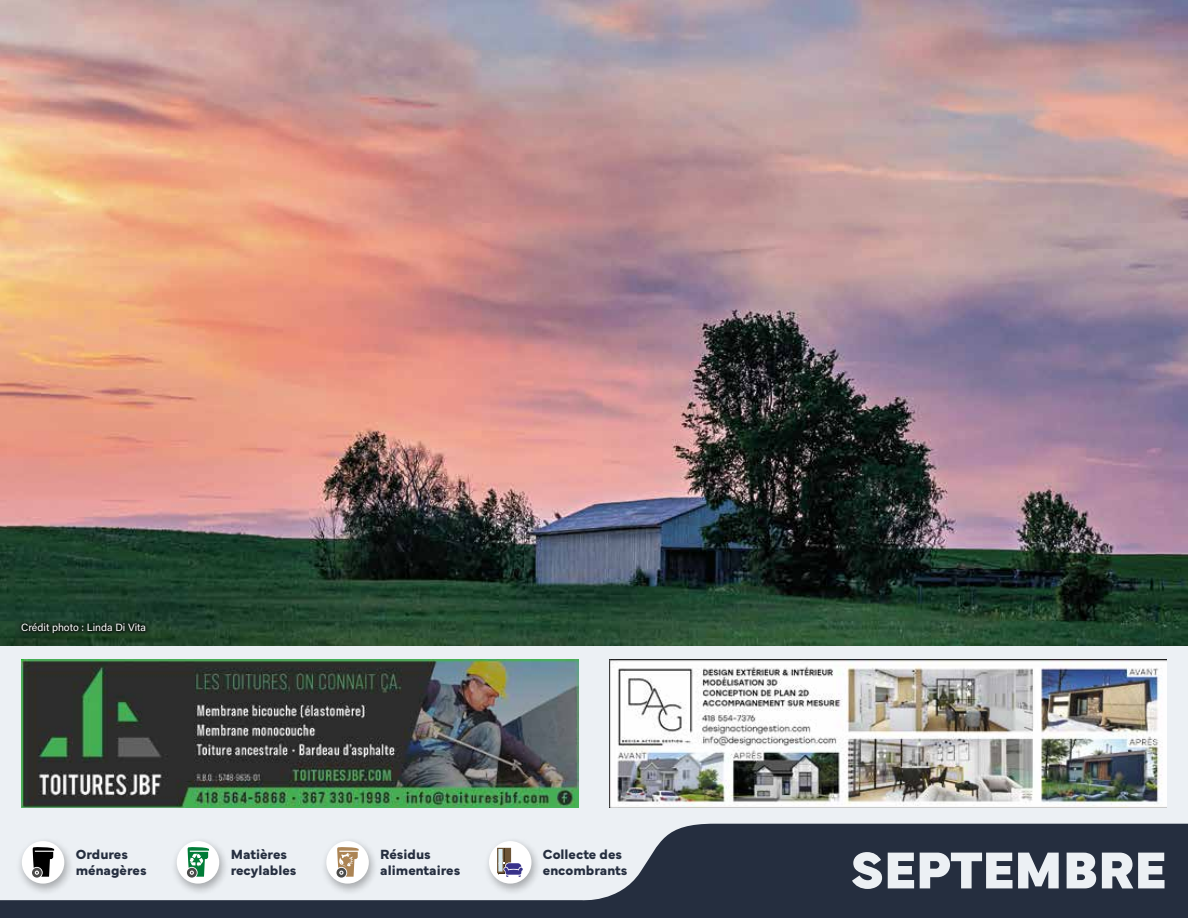
<style>
.page{position:relative;width:1188px;height:918px;background:#fff}
.page>*{position:absolute;margin:0;border:0;box-sizing:border-box;transform-origin:0 0}
.t1{font:900 54px "Mundial";color:#ecf0f4}
.t2{font:700 13.8px/16.6px "Mundial";color:#252e3f}
.t3{font:10.5px "Acumin Pro";color:#fff}
</style>
<div class="page">
<div style="left:0;top:641px;width:1188px;height:267px;background:#ecf0f4"></div>
<svg style="left:0;top:824px;width:1188px;height:94px;fill:#252e3f"></svg>
<img style="left:0;top:0;width:1188px;height:646px">
<div style="left:16px;top:837px;width:59px;height:58px;background:#000;opacity:.3"></div>
<div style="left:22px;top:841px;width:42px;height:43px;background:#fff;border-radius:50%"></div>
<svg style="left:32px;top:847px;width:22px;height:31px"></svg>
<div style="left:171px;top:837px;width:58px;height:58px;background:#000;opacity:.3"></div>
<div style="left:177px;top:841px;width:42px;height:43px;background:#fff;border-radius:50%"></div>
<svg style="left:187px;top:847px;width:22px;height:31px"></svg>
<div style="left:321px;top:837px;width:58px;height:58px;background:#000;opacity:.3"></div>
<div style="left:326px;top:841px;width:43px;height:43px;background:#fff;border-radius:50%"></div>
<svg style="left:337px;top:847px;width:22px;height:31px"></svg>
<div style="left:483px;top:837px;width:59px;height:58px;background:#000;opacity:.3"></div>
<div style="left:489px;top:841px;width:42px;height:43px;background:#fff;border-radius:50%"></div>
<div style="left:497px;top:848px;width:14px;height:25px;background:#766044"></div>
<svg style="left:498px;top:848px;width:25px;height:29px"></svg>
<div style="left:18px;top:619px;width:132px;height:19px;background:#000;opacity:.75"></div>
<img style="left:22px;top:659px;width:557px;height:149px">
<img style="left:610px;top:659px;width:557px;height:149px">
<p class="t3" style="left:21px;top:620px;width:126px">Crédit photo : Linda Di Vita</p>
<p class="t2" style="left:76px;top:845px;width:72px">Ordures ménagères</p>
<p class="t2" style="left:231px;top:845px;width:67px">Matières recylables</p>
<p class="t2" style="left:380px;top:845px;width:82px">Résidus alimentaires</p>
<p class="t2" style="left:543px;top:845px;width:86px">Collecte des encombrants</p>
<h1 class="t1" style="left:850px;top:828px;width:317px">SEPTEMBRE</h1>
</div>
